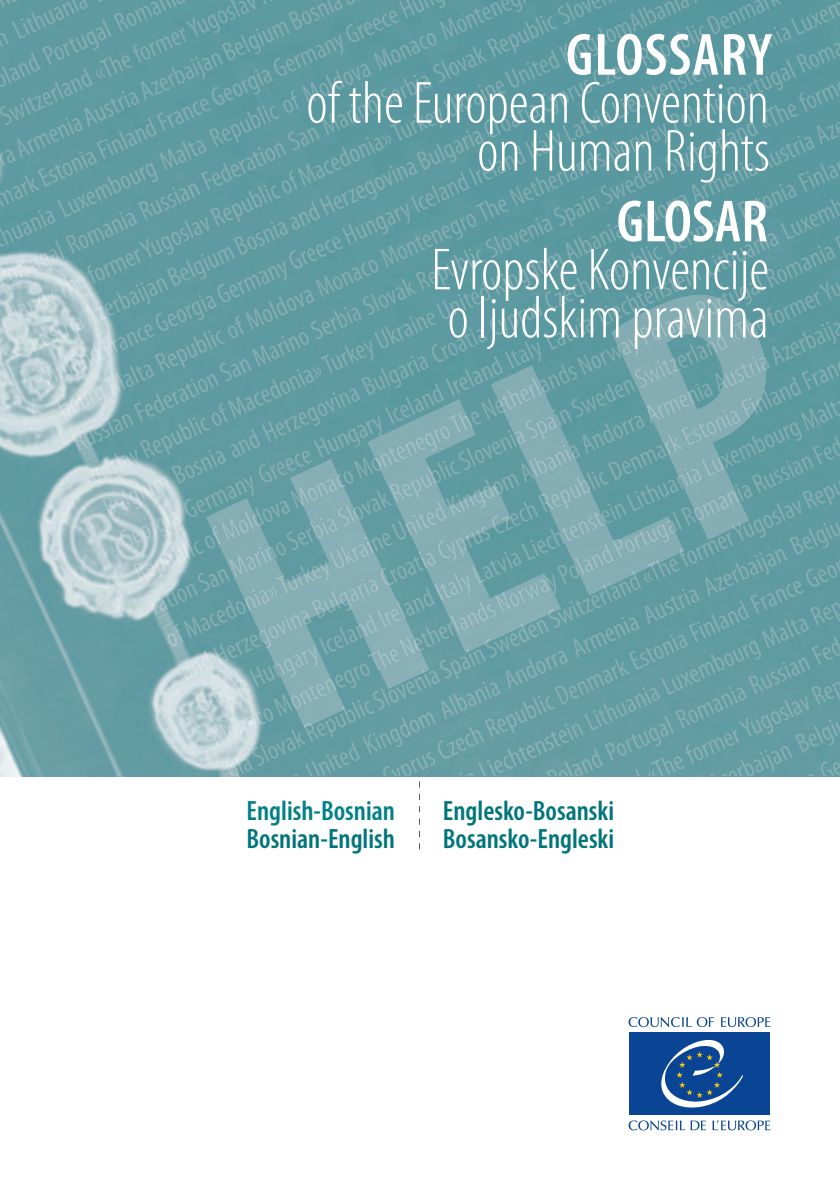
<style>
.page{position:relative;width:840px;height:1190px;background:#fff}
.page>*{position:absolute;margin:0;border:0;box-sizing:border-box;transform-origin:0 0}
.t1{font:300 condensed 60px/48px "Myriad Pro";color:#fff;text-align:right}
.t2{font:600 condensed 60px "Myriad Pro";letter-spacing:.005em;color:#fff}
.t3{font:600 condensed 28px/28px "Myriad Pro";color:#00757a}
.t4{font:600 condensed 28px "Myriad Pro";color:#008087}
</style>
<div class="page">
<svg style="left:721px;top:1017px;width:49px;height:10px"></svg>
<svg style="left:629px;top:1017px;width:85px;height:10px"></svg>
<svg style="left:713px;top:1120px;width:57px;height:10px"></svg>
<svg style="left:691px;top:1121px;width:15px;height:9px"></svg>
<svg style="left:629px;top:1120px;width:56px;height:10px"></svg>
<div style="left:629px;top:1033px;width:141px;height:82px;background:#094594"></div>
<svg style="left:661px;top:1040px;width:82px;height:68px"></svg>
<svg style="left:419px;top:781px;width:1px;height:68px"></svg>
<img style="left:0;top:0;width:839px;height:776px">
<img style="left:0;top:0;width:108px;height:47px">
<img style="left:0;top:30px;width:99px;height:32px">
<img style="left:0;top:62px;width:110px;height:63px">
<img style="left:0;top:106px;width:109px;height:34px">
<img style="left:0;top:140px;width:112px;height:44px">
<img style="left:0;top:184px;width:113px;height:61px">
<img style="left:0;top:232px;width:92px;height:55px">
<img style="left:10px;top:257px;width:117px;height:62px">
<img style="left:29px;top:292px;width:102px;height:60px">
<img style="left:41px;top:324px;width:92px;height:61px">
<img style="left:56px;top:365px;width:77px;height:53px">
<img style="left:72px;top:393px;width:61px;height:58px">
<img style="left:90px;top:436px;width:43px;height:51px">
<img style="left:102px;top:465px;width:31px;height:51px">
<img style="left:118px;top:499px;width:15px;height:48px">
<img style="left:133px;top:285px;width:73px;height:297px">
<img style="left:150px;top:318px;width:56px;height:297px">
<img style="left:166px;top:342px;width:40px;height:304px">
<img style="left:182px;top:370px;width:24px;height:309px">
<img style="left:210px;top:436px;width:629px;height:310px">
<img style="left:224px;top:728px;width:81px;height:48px">
<svg style="left:293px;top:774px;width:6px;height:3px"></svg>
<img style="left:305px;top:728px;width:95px;height:48px">
<svg style="left:382px;top:766px;width:28px;height:11px"></svg>
<img style="left:400px;top:728px;width:113px;height:48px">
<img style="left:459px;top:730px;width:110px;height:46px">
<img style="left:565px;top:762px;width:7px;height:8px">
<svg style="left:547px;top:770px;width:34px;height:7px"></svg>
<img style="left:572px;top:728px;width:79px;height:48px">
<svg style="left:635px;top:769px;width:5px;height:8px"></svg>
<svg style="left:649px;top:769px;width:15px;height:8px"></svg>
<img style="left:651px;top:728px;width:89px;height:48px">
<svg style="left:710px;top:774px;width:4px;height:3px"></svg>
<svg style="left:720px;top:766px;width:32px;height:11px"></svg>
<img style="left:740px;top:727px;width:93px;height:49px">
<svg style="left:808px;top:774px;width:6px;height:3px"></svg>
<img style="left:819px;top:753px;width:20px;height:23px">
<img style="left:206px;top:273px;width:621px;height:455px">
<img style="left:206px;top:291px;width:562px;height:437px">
<img style="left:768px;top:425px;width:33px;height:53px">
<img style="left:541px;top:425px;width:227px;height:53px">
<img style="left:251px;top:360px;width:290px;height:131px">
<img style="left:212px;top:481px;width:121px;height:64px">
<img style="left:229px;top:521px;width:75px;height:56px">
<img style="left:244px;top:544px;width:60px;height:67px">
<img style="left:259px;top:592px;width:45px;height:56px">
<img style="left:275px;top:621px;width:29px;height:56px">
<img style="left:291px;top:650px;width:13px;height:58px">
<img style="left:304px;top:491px;width:507px;height:237px">
<img style="left:304px;top:519px;width:440px;height:209px">
<p class="t2" style="left:566px;top:19px;width:207px">GLOSSARY</p>
<p class="t1" style="left:306px;top:83px;width:465px">of the European Convention on Human Rights</p>
<p class="t2" style="left:617px;top:186px;width:153px">GLOSAR</p>
<p class="t1" style="left:431px;top:249px;width:339px;text-align:left">Evropske Konvencije o ljudskim pravima</p>
<p class="t4" style="left:247px;top:794px;width:150px">English-Bosnian</p>
<p class="t3" style="left:247px;top:824px;width:150px">Bosnian-English</p>
<p class="t3" style="left:443px;top:797px;width:173px">Englesko-Bosanski<br>Bosansko-Engleski</p>
</div>
